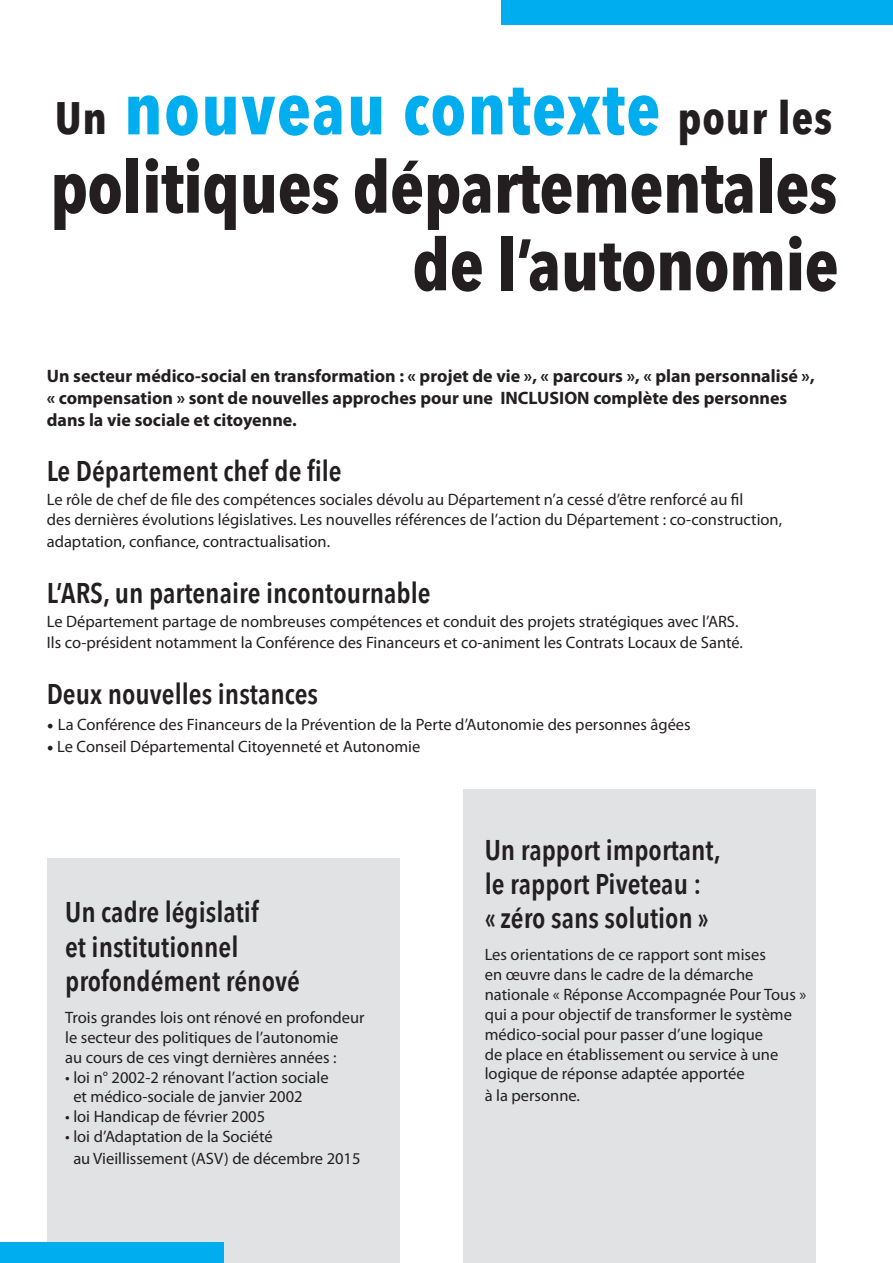
<style>
.page{position:relative;width:893px;height:1263px;background:#fff}
.page>*{position:absolute;margin:0;border:0;box-sizing:border-box;transform-origin:0 0}
.t1{font:700 72px "Avenir Next Condensed";letter-spacing:-.01em;color:#231f20}
.t2{font:700 72px "Avenir Next Condensed";letter-spacing:.02em;color:#00aeef}
.t3{font:600 28.5px/34.2px "Avenir Next Condensed";color:#231f20}
.t4{font:700 18px/21.6px "Myriad Pro";color:#231f20}
.t5{font:16.5px/19.8px "Myriad Pro";color:#231f20}
.s1{font-size:45.45px;color:#231f20}
.s2{font-family:"Minion Pro";font-size:18px}
</style>
<div class="page">
<div style="left:47px;top:858px;width:353px;height:405px;background:#e1e2e4"></div>
<div style="left:502px;top:0;width:391px;height:24px;background:#00aeef"></div>
<div style="left:463px;top:790px;width:353px;height:473px;background:#e1e2e4"></div>
<div style="left:0;top:1242px;width:223px;height:21px;background:#00aeef"></div>
<h1 class="t2" style="left:55px;top:65px;width:778px"><span class="s1">Un</span> nouveau contexte <span class="s1">pour les</span></h1>
<h1 class="t1" style="left:50px;top:143px;width:789px">politiques départementales</h1>
<h1 class="t1" style="left:412px;top:221px;width:428px">de l’autonomie</h1>
<p class="t4" style="left:47px;top:365px;width:769px">Un secteur médico-social en transformation : « projet de vie », « parcours », « plan personnalisé », « compensation » sont de nouvelles approches pour une INCLUSION complète des personnes dans la vie sociale et citoyenne.</p>
<h2 class="t3" style="left:47px;top:453px;width:296px">Le Département chef de file</h2>
<p class="t5" style="left:47px;top:490px;width:737px">Le rôle de chef de file des compétences sociales dévolu au Département n’a cessé d’être renforcé au fil<br>des dernières évolutions législatives. Les nouvelles références de l’action du Département : co-construction,</p>
<p class="t5" style="left:47px;top:531px;width:285px">adaptation, confiance, contractualisation.</p>
<h2 class="t3" style="left:47px;top:575px;width:385px">L’ARS, un partenaire incontournable</h2>
<p class="t5" style="left:47px;top:610px;width:698px;line-height:21.6px">Le Département partage de nombreuses compétences et conduit des projets stratégiques avec l’ARS.<br>Ils co-président notamment la Conférence des Financeurs et co-animent les Contrats Locaux de Santé.</p>
<h2 class="t3" style="left:47px;top:676px;width:273px">Deux nouvelles instances</h2>
<p class="t5" style="left:47px;top:714px;width:645px"><span class="s2">•</span> La Conférence des Financeurs de la Prévention de la Perte d’Autonomie des personnes âgées</p>
<p class="t5" style="left:47px;top:736px;width:375px"><span class="s2">•</span> Le Conseil Départemental Citoyenneté et Autonomie</p>
<h2 class="t3" style="left:65px;top:894px;width:236px">Un cadre législatif<br>et institutionnel profondément rénové</h2>
<p class="t5" style="left:65px;top:1007px;width:301px">Trois grandes lois ont rénové en profondeur le secteur des politiques de l’autonomie<br>au cours de ces vingt dernières années :</p>
<p class="t5" style="left:73px;top:1067px;width:257px;text-indent:-8px">• loi n° 2002-2 rénovant l’action sociale et médico-sociale de janvier 2002</p>
<p class="t5" style="left:65px;top:1106px;width:201px">• loi Handicap de février 2005</p>
<p class="t5" style="left:73px;top:1125px;width:289px;line-height:21.6px;text-indent:-8px">• loi d’Adaptation de la Société<br>au Vieillissement (ASV) de décembre 2015</p>
<h2 class="t3" style="left:485px;top:832px;width:237px">Un rapport important, le rapport Piveteau :<br>« zéro sans solution »</h2>
<p class="t5" style="left:485px;top:945px;width:323px">Les orientations de ce rapport sont mises<br>en œuvre dans le cadre de la démarche nationale « Réponse Accompagnée Pour Tous » qui a pour objectif de transformer le système médico-social pour passer d’une logique<br>de place en établissement ou service à une logique de réponse adaptée apportée</p>
<p class="t5" style="left:485px;top:1085px;width:97px">à la personne.</p>
</div>
